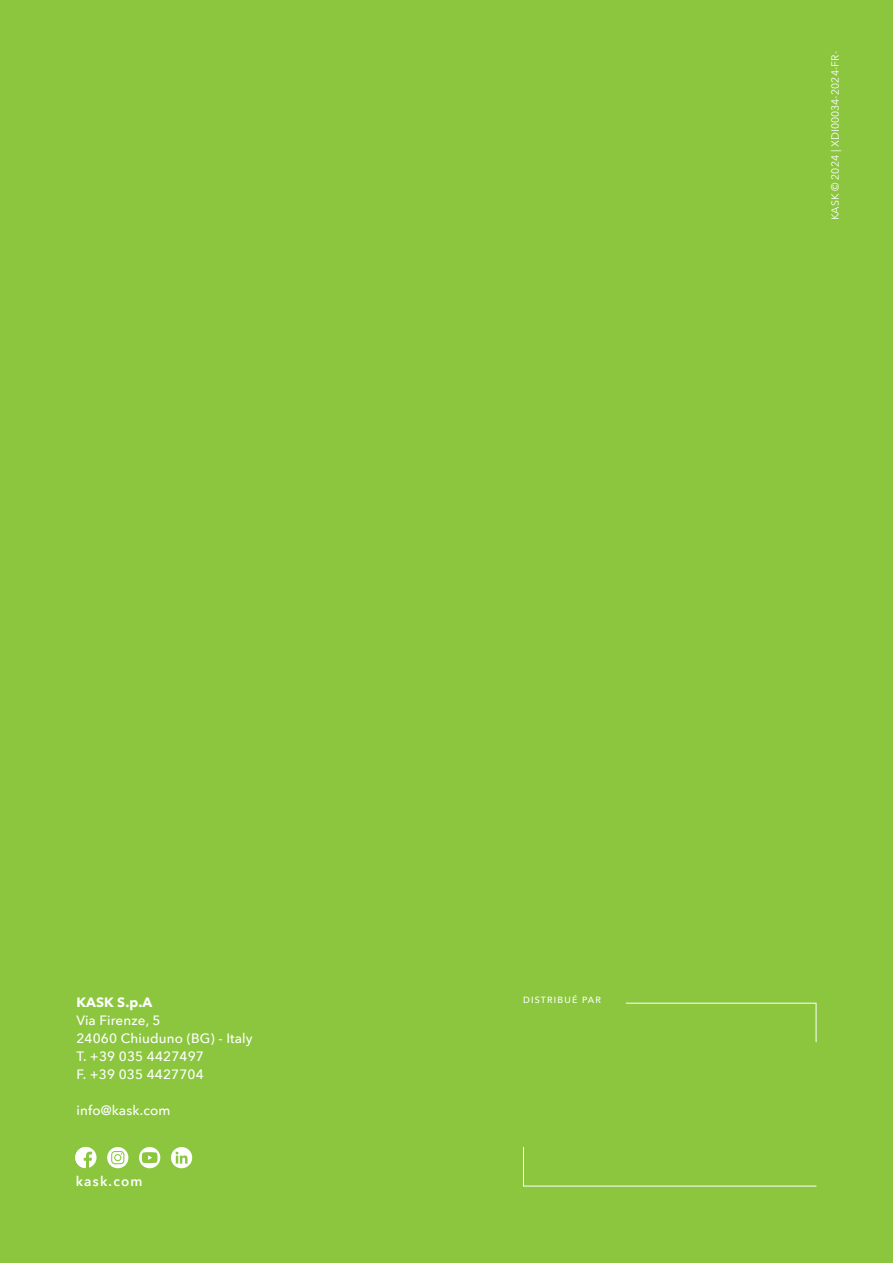
<style>
.page{position:relative;width:893px;height:1263px;background:#8bc63e}
.page>*{position:absolute;margin:0;border:0;box-sizing:border-box;transform-origin:0 0}
.t1{font:500 13.5px/18px "Avenir Next";letter-spacing:.01em;color:#fff}
.t2{font:700 13.5px "Avenir Next";color:#fff}
.t3{font:600 13.5px "Avenir Next";letter-spacing:.09em;color:#fff}
.t4{font:10.5px "Avenir Next";letter-spacing:.01em;color:#fff}
.t5{font:500 9px "Avenir Next";letter-spacing:.13em;color:#fff}
</style>
<div class="page">
<svg style="left:625px;top:1002px;width:192px;height:41px"></svg>
<svg style="left:523px;top:1147px;width:294px;height:40px"></svg>
<svg style="left:84px;top:1147px;width:13px;height:21px"></svg>
<svg style="left:75px;top:1147px;width:9px;height:21px"></svg>
<svg style="left:107px;top:1147px;width:21px;height:21px"></svg>
<svg style="left:139px;top:1147px;width:21px;height:21px"></svg>
<svg style="left:171px;top:1147px;width:21px;height:21px"></svg>
<p class="t4" style="left:826px;top:220px;width:171px;rotate:-90deg">KASK © 2024 | XDI00034-2024-FR-</p>
<p class="t2" style="left:76px;top:990px;width:77px">KASK S.p.A</p>
<p class="t1" style="left:76px;top:1010px;width:178px">Via Firenze, 5<br>24060 Chiuduno (BG) - Italy<br>T. +39 035 4427497<br>F. +39 035 4427704</p>
<p class="t1" style="left:76px;top:1100px;width:96px">info@kask.com</p>
<p class="t3" style="left:76px;top:1170px;width:68px">kask.com</p>
<p class="t5" style="left:523px;top:992px;width:79px">DISTRIBUÉ PAR</p>
</div>
